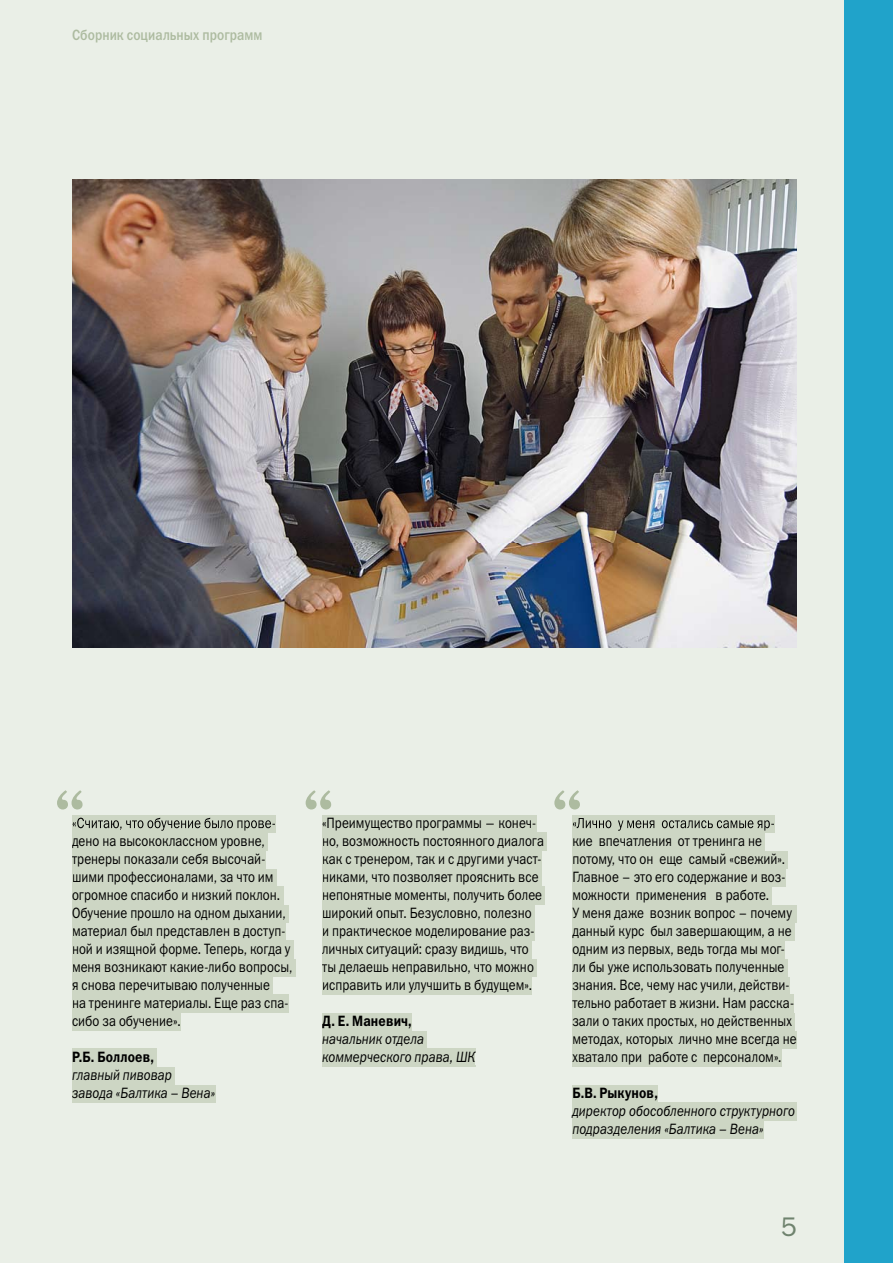
<style>
.page{position:relative;width:893px;height:1263px;background:#eaefe7}
.page>*{position:absolute;margin:0;border:0;box-sizing:border-box;transform-origin:0 0}
.t1{font:27px "Franklin Gothic Book C";color:#6f836e}
.t2{font:15px/18px "Franklin Gothic Book C";letter-spacing:.005em;color:#000;scale:.85 1}
.t3{font:italic 15px/18px "Franklin Gothic Book C";letter-spacing:.005em;color:#000;scale:.85 1}
.t4{font:15px "Franklin Gothic Demi C";letter-spacing:.01em;color:#000;scale:.85 1}
.t5{font:15px "Franklin Gothic Medium C";letter-spacing:.005em;color:#adbba0;scale:.85 1}
</style>
<div class="page">
<div style="left:845px;top:0;width:48px;height:1263px;background:#20a3ca"></div>
<svg style="left:57px;top:790px;width:26px;height:19px"></svg>
<svg style="left:306px;top:790px;width:25px;height:19px"></svg>
<svg style="left:554px;top:790px;width:26px;height:19px"></svg>
<img style="left:72px;top:179px;width:725px;height:469px">
<div style="left:72px;top:814px;width:204px;height:18px;background:#cdd6c4"></div>
<div style="left:72px;top:832px;width:196px;height:19px;background:#cdd6c4"></div>
<div style="left:72px;top:851px;width:193px;height:17px;background:#cdd6c4"></div>
<div style="left:72px;top:868px;width:205px;height:18px;background:#cdd6c4"></div>
<div style="left:72px;top:886px;width:211px;height:19px;background:#cdd6c4"></div>
<div style="left:72px;top:905px;width:217px;height:18px;background:#cdd6c4"></div>
<div style="left:72px;top:923px;width:214px;height:17px;background:#cdd6c4"></div>
<div style="left:72px;top:940px;width:221px;height:19px;background:#cdd6c4"></div>
<div style="left:72px;top:959px;width:223px;height:18px;background:#cdd6c4"></div>
<div style="left:72px;top:977px;width:201px;height:17px;background:#cdd6c4"></div>
<div style="left:72px;top:994px;width:217px;height:19px;background:#cdd6c4"></div>
<div style="left:72px;top:1013px;width:109px;height:18px;background:#cdd6c4"></div>
<div style="left:72px;top:1048px;width:85px;height:19px;background:#cdd6c4"></div>
<div style="left:72px;top:1067px;width:103px;height:18px;background:#cdd6c4"></div>
<div style="left:72px;top:1085px;width:143px;height:17px;background:#cdd6c4"></div>
<svg style="left:73px;top:818px;width:202px;height:13px"></svg>
<div style="left:322px;top:814px;width:214px;height:18px;background:#cdd6c4"></div>
<div style="left:322px;top:832px;width:225px;height:19px;background:#cdd6c4"></div>
<div style="left:322px;top:851px;width:220px;height:17px;background:#cdd6c4"></div>
<div style="left:322px;top:868px;width:220px;height:18px;background:#cdd6c4"></div>
<div style="left:322px;top:886px;width:223px;height:19px;background:#cdd6c4"></div>
<div style="left:322px;top:905px;width:213px;height:18px;background:#cdd6c4"></div>
<div style="left:322px;top:923px;width:212px;height:17px;background:#cdd6c4"></div>
<div style="left:322px;top:940px;width:210px;height:19px;background:#cdd6c4"></div>
<div style="left:322px;top:959px;width:215px;height:18px;background:#cdd6c4"></div>
<div style="left:322px;top:977px;width:210px;height:17px;background:#cdd6c4"></div>
<div style="left:322px;top:1013px;width:90px;height:18px;background:#cdd6c4"></div>
<div style="left:322px;top:1031px;width:105px;height:17px;background:#cdd6c4"></div>
<div style="left:322px;top:1048px;width:153px;height:19px;background:#cdd6c4"></div>
<div style="left:572px;top:814px;width:203px;height:18px;background:#cdd6c4"></div>
<div style="left:572px;top:832px;width:193px;height:19px;background:#cdd6c4"></div>
<div style="left:572px;top:851px;width:216px;height:17px;background:#cdd6c4"></div>
<div style="left:572px;top:868px;width:213px;height:18px;background:#cdd6c4"></div>
<div style="left:572px;top:886px;width:200px;height:19px;background:#cdd6c4"></div>
<div style="left:572px;top:905px;width:225px;height:18px;background:#cdd6c4"></div>
<div style="left:572px;top:923px;width:223px;height:17px;background:#cdd6c4"></div>
<div style="left:572px;top:940px;width:213px;height:19px;background:#cdd6c4"></div>
<div style="left:572px;top:959px;width:215px;height:18px;background:#cdd6c4"></div>
<div style="left:572px;top:977px;width:218px;height:17px;background:#cdd6c4"></div>
<div style="left:572px;top:994px;width:222px;height:19px;background:#cdd6c4"></div>
<div style="left:572px;top:1013px;width:223px;height:18px;background:#cdd6c4"></div>
<div style="left:572px;top:1031px;width:225px;height:17px;background:#cdd6c4"></div>
<div style="left:572px;top:1048px;width:210px;height:19px;background:#cdd6c4"></div>
<div style="left:572px;top:1085px;width:86px;height:17px;background:#cdd6c4"></div>
<div style="left:572px;top:1102px;width:225px;height:19px;background:#cdd6c4"></div>
<div style="left:572px;top:1121px;width:192px;height:18px;background:#cdd6c4"></div>
<svg style="left:573px;top:818px;width:201px;height:13px"></svg>
<p class="t5" style="left:72px;top:26px;width:226px">Сборник социальных программ</p>
<p class="t2" style="left:72px;top:832px;width:261px">дено на высококлассном уровне, тренеры показали себя высочай&shy;шими профессионалами, за что им огромное спасибо и низкий поклон.<br>Обучение прошло на одном дыхании, материал был представлен в доступ&shy;ной и изящной форме. Теперь, когда у меня возникают какие-либо вопросы, я снова перечитываю полученные<br>на тренинге материалы. Еще раз спа&shy;сибо за обучение».</p>
<p class="t4" style="left:72px;top:1048px;width:98px">Р.Б. Боллоев,</p>
<p class="t3" style="left:72px;top:1066px;width:170px">главный пивовар завода «Балтика – Вена»</p>
<p class="t2" style="left:322px;top:814px;width:263px">«Преимущество программы – конеч&shy;но, возможность постоянного диалога как с тренером, так и с другими участ&shy;никами, что позволяет прояснить все непонятные моменты, получить более широкий опыт. Безусловно, полезно<br>и практическое моделирование раз&shy;личных ситуаций: сразу видишь, что ты делаешь неправильно, что можно исправить или улучшить в будущем».</p>
<p class="t4" style="left:322px;top:1012px;width:107px">Д. Е. Маневич,</p>
<p class="t3" style="left:322px;top:1030px;width:182px">начальник отдела коммерческого права, ШК</p>
<p class="t2" style="left:572px;top:832px;width:265px">кие впечатления от тренинга не потому, что он еще самый «свежий».<br>Главное – это его содержание и воз&shy;можности применения в работе.<br>У меня даже возник вопрос – почему данный курс был завершающим, а не одним из первых, ведь тогда мы мог&shy;ли бы уже использовать полученные знания. Все, чему нас учили, действи&shy;тельно работает в жизни. Нам расска&shy;зали о таких простых, но действенных методах, которых лично мне всегда не хватало при работе с персоналом».</p>
<p class="t4" style="left:572px;top:1084px;width:102px">Б.В. Рыкунов,</p>
<p class="t3" style="left:572px;top:1102px;width:264px">директор обособленного структурного подразделения «Балтика – Вена»</p>
<h1 class="t1" style="left:781px;top:1211px;width:18px">5</h1>
</div>
